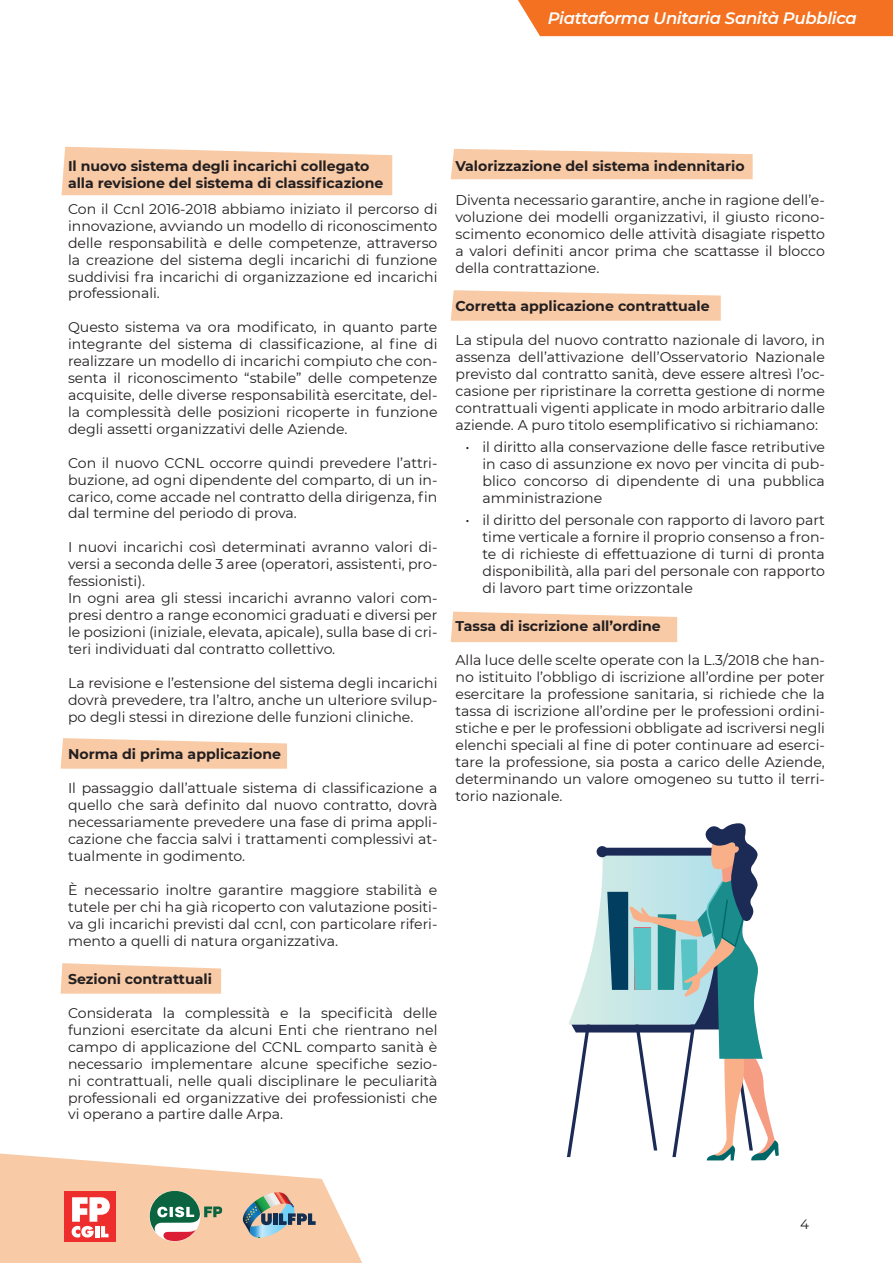
<style>
.page{position:relative;width:893px;height:1263px;background:#fff}
.page>*{position:absolute;margin:0;border:0;box-sizing:border-box;transform-origin:0 0}
.t1{font:italic 600 16.5px "Montserrat";letter-spacing:-.02em;color:#fff}
.t2{font:14.1px/17px "Montserrat";color:#231f20;text-align:justify}
.t3{font:700 14.1px "Montserrat";color:#231f20}
.t4{font:13.5px "Montserrat";color:#231f20}
</style>
<div class="page">
<div style="left:518px;top:0;width:375px;height:36px;background:#f37121"></div>
<svg style="left:0;top:1153px;width:362px;height:110px"></svg>
<svg style="left:451px;top:612px;width:226px;height:30px;background:#f8cead"></svg>
<svg style="left:451px;top:290px;width:270px;height:31px;background:#f8cfaf"></svg>
<svg style="left:451px;top:149px;width:302px;height:30px;background:#f8cead"></svg>
<svg style="left:61px;top:963px;width:160px;height:31px;background:#f8cfaf"></svg>
<svg style="left:61px;top:738px;width:226px;height:31px;background:#f8cfaf"></svg>
<svg style="left:62px;top:147px;width:330px;height:48px;background:#f8cead"></svg>
<svg style="left:567px;top:823px;width:212px;height:337px"></svg>
<p class="t1" style="left:548px;top:7px;width:310px">Piattaforma Unitaria Sanità Pubblica</p>
<p class="t3" style="left:68px;top:156px;width:303px">Il nuovo sistema degli incarichi collegato</p>
<p class="t3" style="left:68px;top:173px;width:317px">alla revisione del sistema di classificazione</p>
<p class="t2" style="left:68px;top:200px;width:371px">Con il Ccnl 2016-2018 abbiamo iniziato il percorso di innovazione, avviando un modello di riconoscimento delle responsabilità e delle competenze, attraverso la creazione del sistema degli incarichi di funzione suddivisi fra incarichi di organizzazione ed incarichi professionali.</p>
<p class="t2" style="left:68px;top:318px;width:371px">Questo sistema va ora modificato, in quanto parte integrante del sistema di classificazione, al fine di realizzare un modello di incarichi compiuto che con&shy;senta il riconoscimento “stabile” delle competenze acquisite, delle diverse responsabilità esercitate, del&shy;la complessità delle posizioni ricoperte in funzione degli assetti organizzativi delle Aziende.</p>
<p class="t2" style="left:68px;top:454px;width:371px">Con il nuovo CCNL occorre quindi prevedere l’attri&shy;buzione, ad ogni dipendente del comparto, di un in&shy;carico, come accade nel contratto della dirigenza, fin dal termine del periodo di prova.</p>
<p class="t2" style="left:68px;top:538px;width:371px">I nuovi incarichi così determinati avranno valori di&shy;versi a seconda delle 3 aree (operatori, assistenti, pro&shy;fessionisti).</p>
<p class="t2" style="left:68px;top:589px;width:371px">In ogni area gli stessi incarichi avranno valori com&shy;presi dentro a range economici graduati e diversi per le posizioni (iniziale, elevata, apicale), sulla base di cri&shy;teri individuati dal contratto collettivo.</p>
<p class="t2" style="left:68px;top:674px;width:371px">La revisione e l’estensione del sistema degli incarichi dovrà prevedere, tra l’altro, anche un ulteriore svilup&shy;po degli stessi in direzione delle funzioni cliniche.</p>
<p class="t3" style="left:68px;top:744px;width:215px">Norma di prima applicazione</p>
<p class="t2" style="left:68px;top:779px;width:371px">Il passaggio dall’attuale sistema di classificazione a quello che sarà definito dal nuovo contratto, dovrà necessariamente prevedere una fase di prima appli&shy;cazione che faccia salvi i trattamenti complessivi at&shy;tualmente in godimento.</p>
<p class="t2" style="left:68px;top:881px;width:371px">È necessario inoltre garantire maggiore stabilità e tutele per chi ha già ricoperto con valutazione positi&shy;va gli incarichi previsti dal ccnl, con particolare riferi&shy;mento a quelli di natura organizzativa.</p>
<p class="t3" style="left:68px;top:969px;width:145px">Sezioni contrattuali</p>
<p class="t2" style="left:68px;top:1004px;width:371px">Considerata la complessità e la specificità delle funzioni esercitate da alcuni Enti che rientrano nel campo di applicazione del CCNL comparto sanità è necessario implementare alcune specifiche sezio&shy;ni contrattuali, nelle quali disciplinare le peculiarità professionali ed organizzative dei professionisti che vi operano a partire dalle Arpa.</p>
<p class="t3" style="left:455px;top:156px;width:291px">Valorizzazione del sistema indennitario</p>
<p class="t2" style="left:455px;top:191px;width:371px">Diventa necessario garantire, anche in ragione dell’e&shy;voluzione dei modelli organizzativi, il giusto ricono&shy;scimento economico delle attività disagiate rispetto a valori definiti ancor prima che scattasse il blocco della contrattazione.</p>
<p class="t3" style="left:455px;top:296px;width:256px">Corretta applicazione contrattuale</p>
<p class="t2" style="left:455px;top:331px;width:371px">La stipula del nuovo contratto nazionale di lavoro, in assenza dell’attivazione dell’Osservatorio Nazionale previsto dal contratto sanità, deve essere altresì l’oc&shy;casione per ripristinare la corretta gestione di norme contrattuali vigenti applicate in modo arbitrario dalle aziende. A puro titolo esemplificativo si richiamano:</p>
<p class="t2" style="left:482px;top:438px;width:344px;text-indent:-17px">• il diritto alla conservazione delle fasce retributive in caso di assunzione ex novo per vincita di pub&shy;blico concorso di dipendente di una pubblica amministrazione</p>
<p class="t2" style="left:482px;top:511px;width:344px;text-indent:-17px">• il diritto del personale con rapporto di lavoro part time verticale a fornire il proprio consenso a fron&shy;te di richieste di effettuazione di turni di pronta disponibilità, alla pari del personale con rapporto di lavoro part time orizzontale</p>
<p class="t3" style="left:455px;top:616px;width:207px">Tassa di iscrizione all’ordine</p>
<p class="t2" style="left:455px;top:651px;width:371px">Alla luce delle scelte operate con la L.3/2018 che han&shy;no istituito l’obbligo di iscrizione all’ordine per poter esercitare la professione sanitaria, si richiede che la tassa di iscrizione all’ordine per le professioni ordini&shy;stiche e per le professioni obbligate ad iscriversi negli elenchi speciali al fine di poter continuare ad eserci&shy;tare la professione, sia posta a carico delle Aziende, determinando un valore omogeneo su tutto il terri&shy;torio nazionale.</p>
<p class="t4" style="left:800px;top:1215px;width:10px">4</p>
</div>
